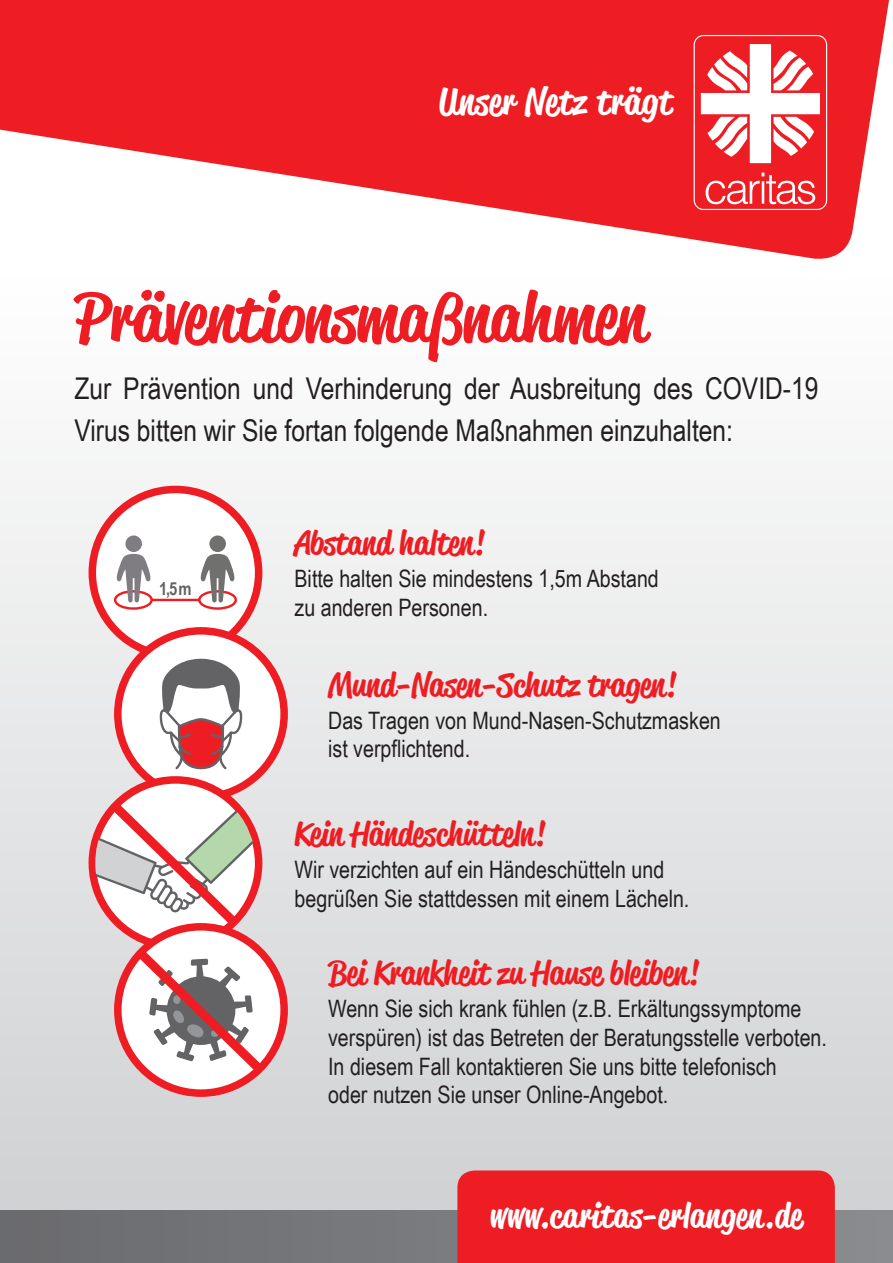
<style>
.page{position:relative;width:893px;height:1263px;background:#fff}
.page>*{position:absolute;margin:0;border:0;box-sizing:border-box;transform-origin:0 0}
.t1{font:500 67.5px "Reklame Script";color:#ee1d23}
.Headline{font:500 36.9px "Reklame Script";letter-spacing:.02em;color:#fff}
.Headline-2{font:500 33.9px "Reklame Script";letter-spacing:.02em;color:#fff}
.t2{font:500 33px "Reklame Script";color:#ee1d23}
.t3{font:30px/42px "Arial Narrow";color:#231f20}
.t4{font:24px/28.8px "Arial Narrow";color:#231f20}
.t5{font:700 18px "Arial Narrow";color:#636366}
</style>
<div class="page">
<div style="left:0;top:277px;width:893px;height:986px;background:linear-gradient(to bottom,#fefefe,#ceced0)"></div>
<svg style="left:0;top:1211px;width:893px;height:52px;background:#747578"></svg>
<svg style="left:0;top:0;width:889px;height:259px;fill:#ee1d23"></svg>
<svg style="left:694px;top:35px;width:133px;height:175px"></svg>
<div style="left:457px;top:1170px;width:378px;height:93px;background:#ee1d23"></div>
<div style="left:92px;top:489px;width:167px;height:167px;background:#fff;border-radius:50%"></div>
<div style="left:89px;top:486px;width:173px;height:173px;border:8px solid #ee1d23;border-radius:50%"></div>
<div style="left:125px;top:535px;width:17px;height:17px;background:#807d82;border-radius:50%"></div>
<div style="left:209px;top:535px;width:17px;height:17px;background:#70706e;border-radius:50%"></div>
<svg style="left:114px;top:554px;width:123px;height:56px"></svg>
<div style="left:118px;top:631px;width:166px;height:166px;background:#fff;border-radius:50%"></div>
<div style="left:114px;top:627px;width:174px;height:174px;border:8px solid #ee1d23;border-radius:50%"></div>
<svg style="left:159px;top:658px;width:84px;height:112px"></svg>
<svg style="left:92px;top:780px;width:167px;height:166px"></svg>
<div style="left:89px;top:776px;width:173px;height:174px;border:8px solid #ee1d23;border-radius:50%"></div>
<svg style="left:94px;top:794px;width:159px;height:140px"></svg>
<svg style="left:118px;top:927px;width:166px;height:166px"></svg>
<div style="left:114px;top:923px;width:174px;height:174px;border:8px solid #ee1d23;border-radius:50%"></div>
<svg style="left:128px;top:941px;width:144px;height:140px"></svg>
<p class="Headline" style="left:439px;top:76px;width:235px">Unser Netz trägt</p>
<p class="t1" style="left:74px;top:271px;width:573px">Präventionsmaßnahmen</p>
<p class="t3" style="left:74px;top:367px;width:746px">Zur Prävention und Verhinderung der Ausbreitung des COVID-19<br>Virus bitten wir Sie fortan folgende Maßnahmen einzuhalten:</p>
<p class="t5" style="left:159px;top:575px;width:34px">1,5m</p>
<p class="t2" style="left:294px;top:520px;width:192px">Abstand halten!</p>
<p class="t4" style="left:294px;top:563px;width:366px">Bitte halten Sie mindestens 1,5m Abstand</p>
<p class="t4" style="left:294px;top:592px;width:195px">zu anderen Personen.</p>
<p class="t2" style="left:328px;top:661px;width:350px">Mund-Nasen-Schutz tragen!</p>
<p class="t4" style="left:328px;top:705px;width:394px">Das Tragen von Mund-Nasen-Schutzmasken ist verpflichtend.</p>
<p class="t2" style="left:294px;top:811px;width:252px">Kein Händeschütteln!</p>
<p class="t4" style="left:294px;top:854px;width:396px">Wir verzichten auf ein Händeschütteln und begrüßen Sie stattdessen mit einem Lächeln.</p>
<p class="t2" style="left:328px;top:950px;width:372px">Bei Krankheit zu Hause bleiben!</p>
<p class="t4" style="left:328px;top:993px;width:500px">Wenn Sie sich krank fühlen (z.B. Erkältungssymptome verspüren) ist das Betreten der Beratungsstelle verboten.<br>In diesem Fall kontaktieren Sie uns bitte telefonisch<br>oder nutzen Sie unser Online-Angebot.</p>
<p class="Headline-2" style="left:490px;top:1192px;width:314px">www.caritas-erlangen.de</p>
</div>
